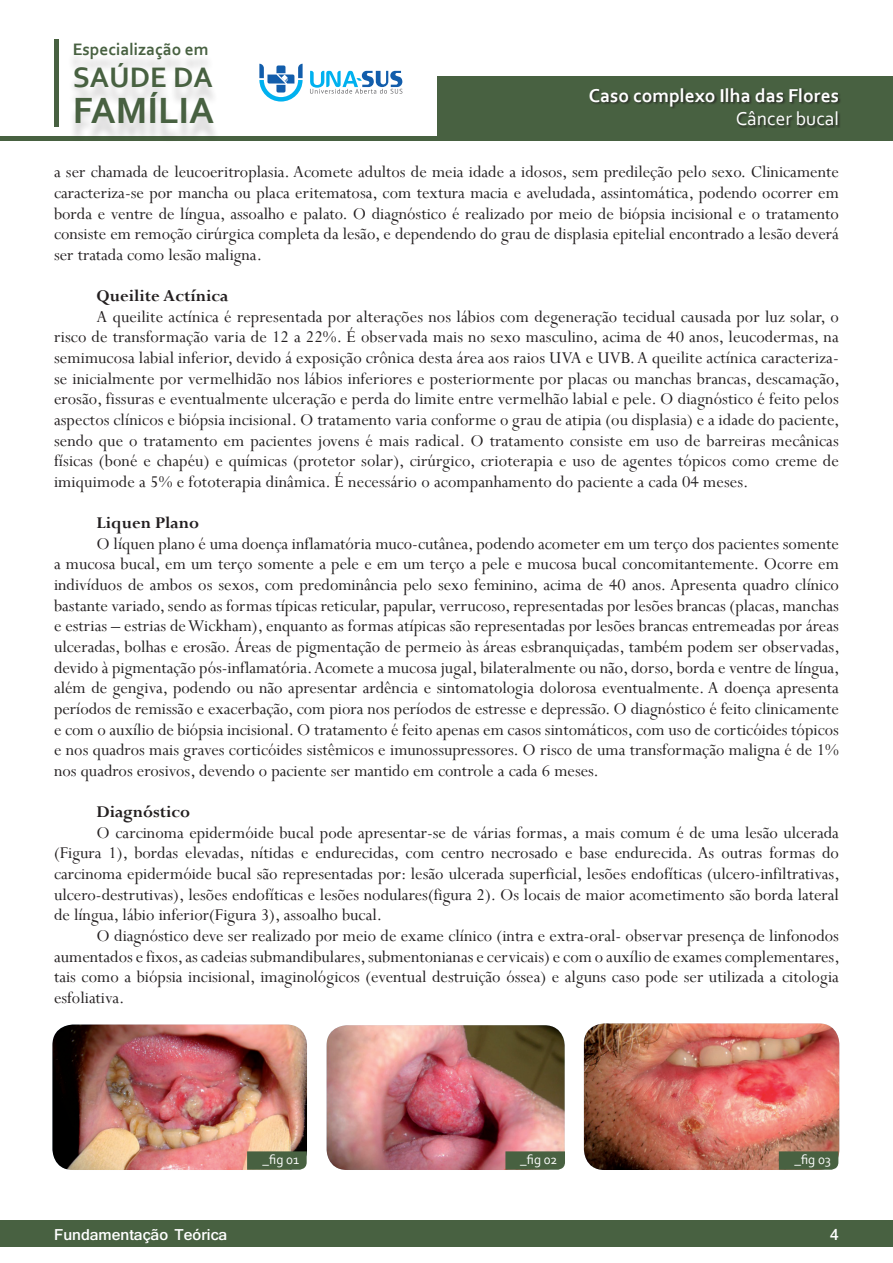
<style>
.page{position:relative;width:893px;height:1263px;background:#fff}
.page>*{position:absolute;margin:0;border:0;box-sizing:border-box;transform-origin:0 0}
.t1{font:700 38.25px "Corbel";color:#486141}
.t2{font:700 29.55px "Corbel";color:#486141}
.t3{font:700 19.5px "Corbel";color:#fff}
.t4{font:19.5px "Corbel";color:#fff}
.Paragrafo_basico{font:18.3px/20.7px "Perpetua";color:#231f20;text-align:justify}
.Sub-sub_paragrafo{font:700 18.3px "Perpetua";color:#231f20}
.t5{font:700 17.4px "Corbel";color:#486141}
.t6{font:700 16.5px "Shruti";color:#fff}
.legenda{font:13.5px "Corbel";color:#fff}
</style>
<div class="page">
<hr style="left:0;top:136px;width:893px;height:4px;background:#486141">
<div style="left:438px;top:77px;width:455px;height:63px;background:#486141"></div>
<div style="left:0;top:1220px;width:893px;height:27px;background:#486141"></div>
<img style="left:52px;top:1024px;width:255px;height:146px">
<img style="left:327px;top:1025px;width:238px;height:145px">
<img style="left:584px;top:1023px;width:255px;height:147px">
<svg style="left:247px;top:1151px;width:60px;height:19px"></svg>
<svg style="left:505px;top:1151px;width:60px;height:19px"></svg>
<svg style="left:779px;top:1151px;width:59px;height:19px"></svg>
<div style="left:589px;top:88px;width:252px;height:40px;background:#231f20;opacity:.75"></div>
<div style="left:54px;top:39px;width:5px;height:87px;background:#486141"></div>
<div style="left:67px;top:49px;width:153px;height:94px;background:#231f20;opacity:.2"></div>
<svg style="left:259px;top:64px;width:44px;height:38px"></svg>
<svg style="left:310px;top:71px;width:92px;height:23px"></svg>
<p class="t5" style="left:73px;top:38px;width:137px">Especialização em</p>
<h2 class="t2" style="left:73px;top:58px;width:142px">SAÚDE DA</h2>
<h1 class="t1" style="left:73px;top:87px;width:143px">FAMÍLIA</h1>
<p class="t3" style="left:589px;top:84px;width:252px">Caso complexo Ilha das Flores</p>
<p class="t4" style="left:736px;top:107px;width:105px">Câncer bucal</p>
<p class="Paragrafo_basico" style="left:54px;top:161px;width:786px">a ser chamada de leucoeritroplasia. Acomete adultos de meia idade a idosos, sem predileção pelo sexo. Clinicamente caracteriza-se por mancha ou placa eritematosa, com textura macia e aveludada, assintomática, podendo ocorrer em borda e ventre de língua, assoalho e palato. O diagnóstico é realizado por meio de biópsia incisional e o tratamento consiste em remoção cirúrgica completa da lesão, e dependendo do grau de displasia epitelial encontrado a lesão deverá ser tratada como lesão maligna.</p>
<p class="Sub-sub_paragrafo" style="left:97px;top:284px;width:133px">Queilite Actínica</p>
<p class="Paragrafo_basico" style="left:54px;top:306px;width:787px;text-indent:43px">A queilite actínica é representada por alterações nos lábios com degeneração tecidual causada por luz solar, o risco de transformação varia de 12 a 22%. É observada mais no sexo masculino, acima de 40 anos, leucodermas, na semimucosa labial inferior, devido á exposição crônica desta área aos raios UVA e UVB. A queilite actínica caracteriza&shy;se inicialmente por vermelhidão nos lábios inferiores e posteriormente por placas ou manchas brancas, descamação, erosão, fissuras e eventualmente ulceração e perda do limite entre vermelhão labial e pele. O diagnóstico é feito pelos aspectos clínicos e biópsia incisional. O tratamento varia conforme o grau de atipia (ou displasia) e a idade do paciente, sendo que o tratamento em pacientes jovens é mais radical. O tratamento consiste em uso de barreiras mecânicas físicas (boné e chapéu) e químicas (protetor solar), cirúrgico, crioterapia e uso de agentes tópicos como creme de imiquimode a 5% e fototerapia dinâmica. É necessário o acompanhamento do paciente a cada 04 meses.</p>
<p class="Sub-sub_paragrafo" style="left:97px;top:511px;width:104px">Liquen Plano</p>
<p class="Paragrafo_basico" style="left:54px;top:533px;width:787px;text-indent:43px">O líquen plano é uma doença inflamatória muco-cutânea, podendo acometer em um terço dos pacientes somente a mucosa bucal, em um terço somente a pele e em um terço a pele e mucosa bucal concomitantemente. Ocorre em indivíduos de ambos os sexos, com predominância pelo sexo feminino, acima de 40 anos. Apresenta quadro clínico bastante variado, sendo as formas típicas reticular, papular, verrucoso, representadas por lesões brancas (placas, manchas e estrias – estrias de Wickham), enquanto as formas atípicas são representadas por lesões brancas entremeadas por áreas ulceradas, bolhas e erosão. Áreas de pigmentação de permeio às áreas esbranquiçadas, também podem ser observadas, devido à pigmentação pós-inflamatória. Acomete a mucosa jugal, bilateralmente ou não, dorso, borda e ventre de língua, além de gengiva, podendo ou não apresentar ardência e sintomatologia dolorosa eventualmente. A doença apresenta períodos de remissão e exacerbação, com piora nos períodos de estresse e depressão. O diagnóstico é feito clinicamente e com o auxílio de biópsia incisional. O tratamento é feito apenas em casos sintomáticos, com uso de corticóides tópicos e nos quadros mais graves corticóides sistêmicos e imunossupressores. O risco de uma transformação maligna é de 1% nos quadros erosivos, devendo o paciente ser mantido em controle a cada 6 meses.</p>
<p class="Sub-sub_paragrafo" style="left:97px;top:800px;width:95px">Diagnóstico</p>
<p class="Paragrafo_basico" style="left:54px;top:822px;width:787px;text-indent:43px">O carcinoma epidermóide bucal pode apresentar-se de várias formas, a mais comum é de uma lesão ulcerada (Figura 1), bordas elevadas, nítidas e endurecidas, com centro necrosado e base endurecida. As outras formas do carcinoma epidermóide bucal são representadas por: lesão ulcerada superficial, lesões endofíticas (ulcero-infiltrativas, ulcero-destrutivas), lesões endofíticas e lesões nodulares(figura 2). Os locais de maior acometimento são borda lateral de língua, lábio inferior(Figura 3), assoalho bucal.</p>
<p class="Paragrafo_basico" style="left:54px;top:925px;width:787px;text-indent:43px">O diagnóstico deve ser realizado por meio de exame clínico (intra e extra-oral- observar presença de linfonodos aumentados e fixos, as cadeias submandibulares, submentonianas e cervicais) e com o auxílio de exames complementares, tais como a biópsia incisional, imaginológicos (eventual destruição óssea) e alguns caso pode ser utilizada a citologia esfoliativa.</p>
<p class="legenda" style="left:263px;top:1151px;width:38px">_fig 01</p>
<p class="legenda" style="left:520px;top:1151px;width:39px">_fig 02</p>
<p class="legenda" style="left:794px;top:1151px;width:38px">_fig 03</p>
<p class="t6" style="left:54px;top:1225px;width:175px">Fundamentação Teórica</p>
<p class="t6" style="left:830px;top:1225px;width:10px">4</p>
</div>
